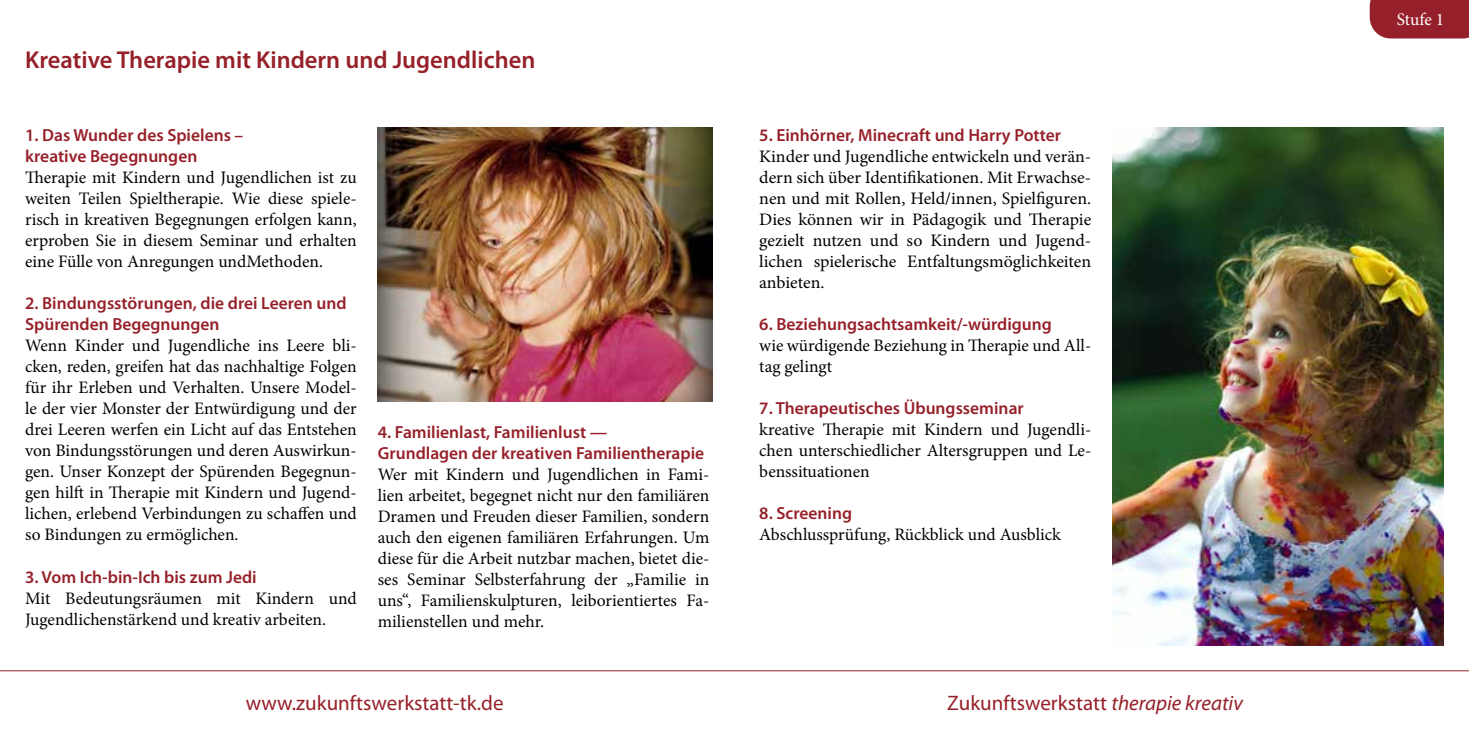
<style>
.page{position:relative;width:1469px;height:735px;background:#fff}
.page>*{position:absolute;margin:0;border:0;box-sizing:border-box;transform-origin:0 0}
.t1{font:600 24.5px "Myriad Pro";color:#962029}
.t2{font:21px "Myriad Pro";color:#962029}
.t3{font:17.5px/21px "Minion Pro";color:#000;text-align:justify}
.t4{font:600 17.5px/21px "Myriad Pro";color:#962029}
.t5{font:17.5px "Minion Pro";letter-spacing:-.01em;color:#fff}
.s1{font-style:italic}
</style>
<div class="page">
<hr style="left:0;top:670px;width:1468px;height:1px;background:#962029">
<div style="left:1369px;top:0;width:99px;height:38px;background:#962029"></div>
<img style="left:378px;top:128px;width:334px;height:273px">
<img style="left:1112px;top:128px;width:331px;height:517px">
<h1 class="t1" style="left:25px;top:44px;width:512px">Kreative Therapie mit Kindern und Jugendlichen</h1>
<p class="t4" style="left:25px;top:124px;width:220px">1. Das Wunder des Spielens – kreative Begegnungen</p>
<p class="t3" style="left:25px;top:167px;width:333px">Therapie mit Kindern und Jugendlichen ist zu weiten Teilen Spieltherapie. Wie diese spiele&shy;risch in kreativen Begegnungen erfolgen kann, erproben Sie in diesem Seminar und erhalten eine Fülle von Anregungen undMethoden.</p>
<p class="t4" style="left:25px;top:292px;width:323px">2. Bindungsstörungen, die drei Leeren und<br>Spürenden Begegnungen</p>
<p class="t3" style="left:25px;top:335px;width:333px">Wenn Kinder und Jugendliche ins Leere bli&shy;cken, reden, greifen hat das nachhaltige Folgen für ihr Erleben und Verhalten. Unsere Model&shy;le der vier Monster der Entwürdigung und der drei Leeren werfen ein Licht auf das Entstehen von Bindungsstörungen und deren Auswirkun&shy;gen. Unser Konzept der Spürenden Begegnun&shy;gen hilft in Therapie mit Kindern und Jugend&shy;lichen, erlebend Verbindungen zu schaffen und so Bindungen zu ermöglichen.</p>
<p class="t4" style="left:25px;top:565px;width:233px">3. Vom Ich-bin-Ich bis zum Jedi</p>
<p class="t3" style="left:25px;top:587px;width:333px">Mit Bedeutungsräumen mit Kindern und<br>Jugendlichenstärkend und kreativ arbeiten.</p>
<p class="t4" style="left:378px;top:420px;width:328px">4. Familienlast, Familienlust —<br>Grundlagen der kreativen Familientherapie</p>
<p class="t3" style="left:378px;top:463px;width:333px">Wer mit Kindern und Jugendlichen in Fami&shy;lien arbeitet, begegnet nicht nur den familiären Dramen und Freuden dieser Familien, sondern auch den eigenen familiären Erfahrungen. Um diese für die Arbeit nutzbar machen, bietet die&shy;ses Seminar Selbsterfahrung der „Familie in uns“, Familienskulpturen, leiborientiertes Fa&shy;milienstellen und mehr.</p>
<p class="t4" style="left:759px;top:124px;width:303px">5. Einhörner, Minecraft und Harry Potter</p>
<p class="t3" style="left:759px;top:146px;width:333px">Kinder und Jugendliche entwickeln und verän&shy;dern sich über Identifikationen. Mit Erwachse&shy;nen und mit Rollen, Held/innen, Spielfiguren.<br>Dies können wir in Pädagogik und Therapie gezielt nutzen und so Kindern und Jugend&shy;lichen spielerische Entfaltungsmöglichkeiten anbieten.</p>
<p class="t4" style="left:759px;top:313px;width:294px">6. Beziehungsachtsamkeit/-würdigung</p>
<p class="t3" style="left:759px;top:335px;width:333px">wie würdigende Beziehung in Therapie und All&shy;tag gelingt</p>
<p class="t4" style="left:759px;top:397px;width:266px">7. Therapeutisches Übungsseminar</p>
<p class="t3" style="left:759px;top:419px;width:333px">kreative Therapie mit Kindern und Jugendli&shy;chen unterschiedlicher Altersgruppen und Le&shy;benssituationen</p>
<p class="t4" style="left:759px;top:502px;width:94px">8. Screening</p>
<p class="t3" style="left:759px;top:524px;width:303px">Abschlussprüfung, Rückblick und Ausblick</p>
<p class="t2" style="left:246px;top:689px;width:259px">www.zukunftswerkstatt-tk.de</p>
<p class="t2" style="left:947px;top:689px;width:297px">Zukunftswerkstatt <span class="s1">therapie kreativ</span></p>
<p class="t5" style="left:1396px;top:8px;width:49px">Stufe 1</p>
</div>
